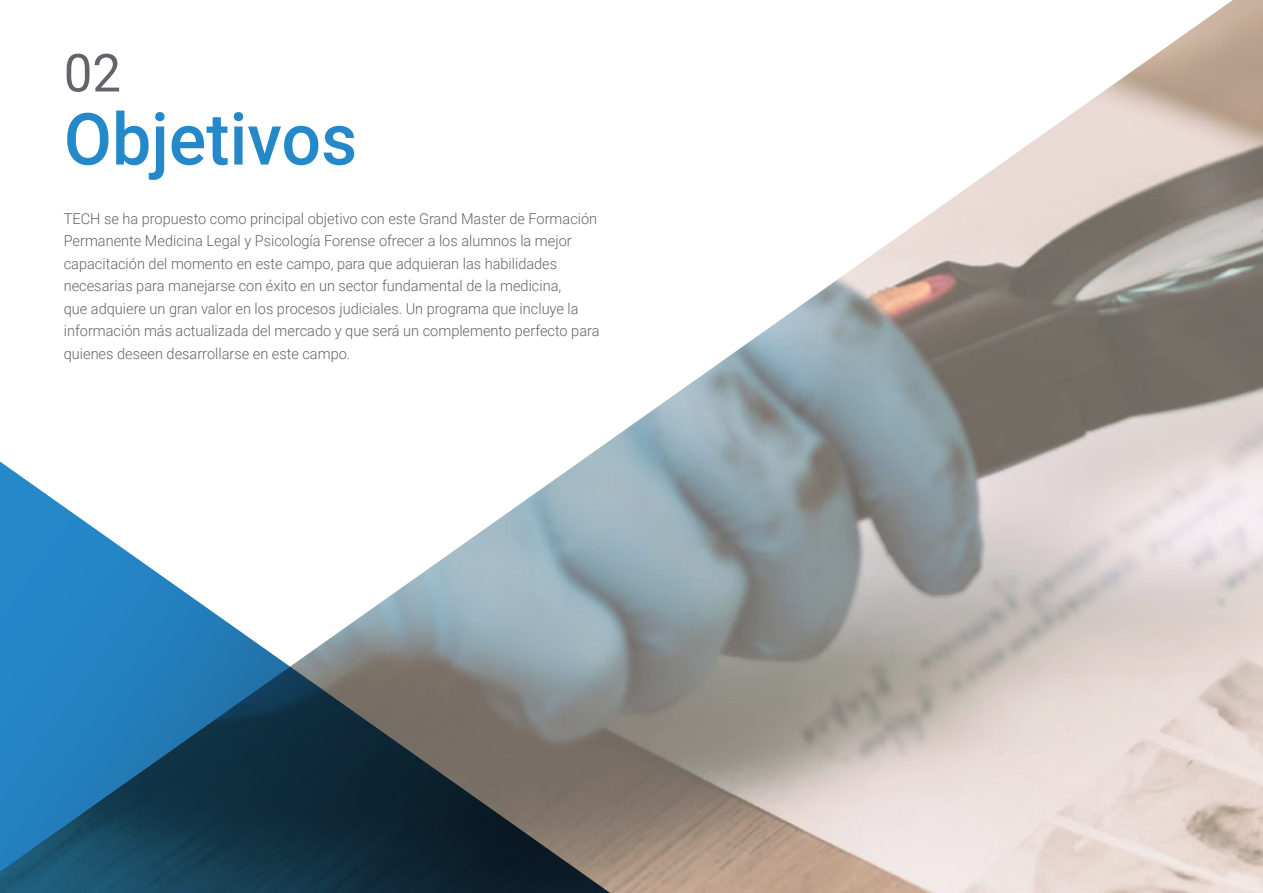
<style>
.page{position:relative;width:1263px;height:893px;background:#fff}
.page>*{position:absolute;margin:0;border:0;box-sizing:border-box;transform-origin:0 0}
.t1{font:500 72px "Roboto";color:#2488c9}
.t2{font:52.5px "Roboto";color:#61646a}
.t3{font:300 15px/22.5px "Roboto";color:#61646a}
</style>
<div class="page">
<img style="left:602px;top:0;width:661px;height:893px">
<svg style="left:0;top:446px;width:640px;height:447px"></svg>
<h2 class="t2" style="left:64px;top:36px;width:59px">02</h2>
<h1 class="t1" style="left:64px;top:89px;width:295px">Objetivos</h1>
<p class="t3" style="left:64px;top:207px;width:537px">TECH se ha propuesto como principal objetivo con este Grand Master de Formación Permanente Medicina Legal y Psicología Forense ofrecer a los alumnos la mejor capacitación del momento en este campo, para que adquieran las habilidades necesarias para manejarse con éxito en un sector fundamental de la medicina,<br>que adquiere un gran valor en los procesos judiciales. Un programa que incluye la información más actualizada del mercado y que será un complemento perfecto para quienes deseen desarrollarse en este campo.</p>
</div>
